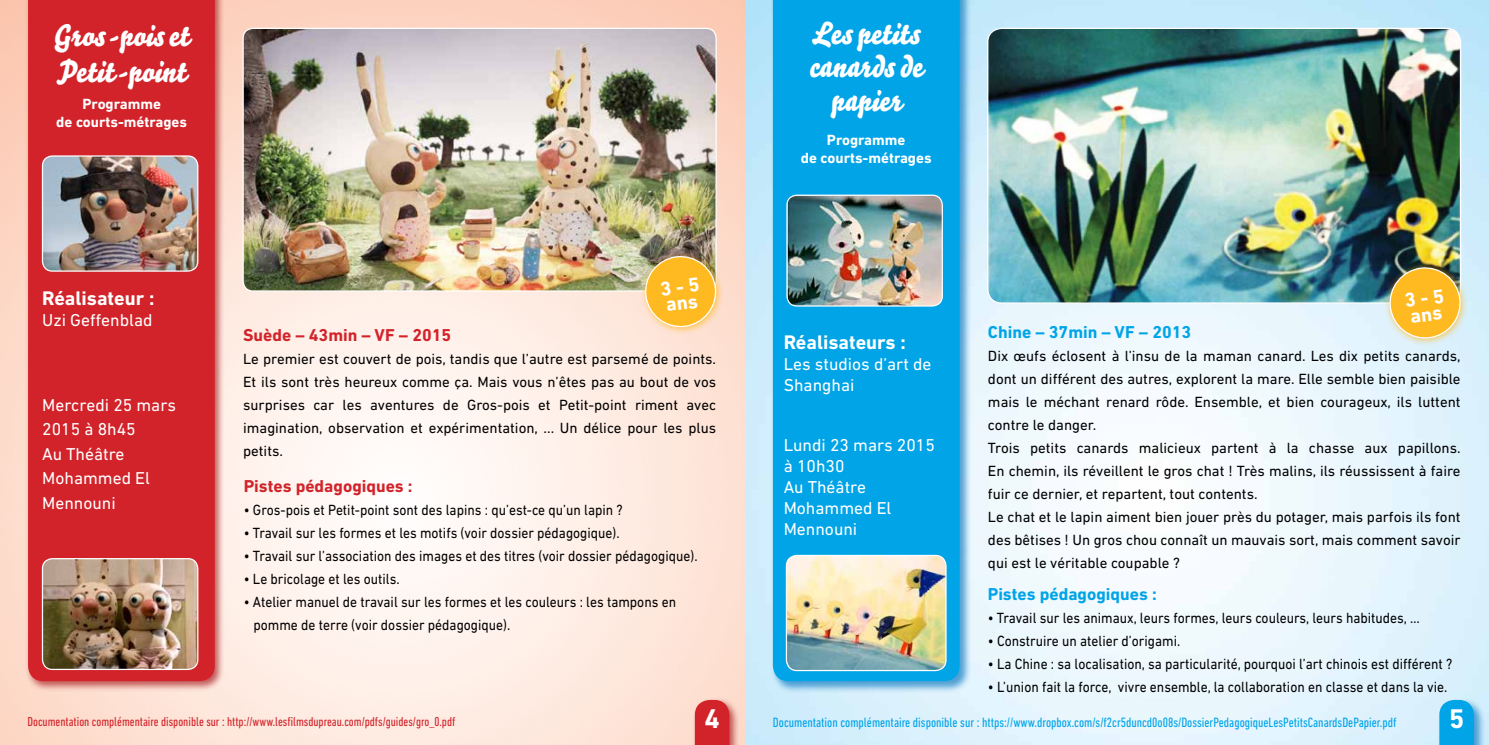
<style>
.page{position:relative;width:1489px;height:745px;background:#fff}
.page>*{position:absolute;margin:0;border:0;box-sizing:border-box;transform-origin:0 0}
.t1{font:30px/33.5px "Bello Script";color:#fff;text-align:center}
.t2{font:700 27.5px "DIN Next LT Pro";color:#fff}
.t3{font:700 20px/16.4px "DIN Next LT Pro";color:#fff}
.t4{font:17.5px/21px "DIN Next LT Pro";color:#fff}
.t5{font:700 17.5px "DIN Next LT Pro";color:#00a4e7}
.t6{font:700 17.5px "DIN Next LT Pro";color:#d2232a}
.t7{font:15px/23px "DIN Next LT Pro";color:#000}
.t8{font:15px/23px "DIN Next LT Pro";color:#000;scale:.91 1}
.t9{font:700 15px/18px "DIN Next LT Pro";color:#fff;text-align:center}
.t10{font:condensed 13.75px "DIN Next LT Pro";color:#00a4e7}
.t11{font:condensed 13.12px "DIN Next LT Pro";color:#d2232a}
</style>
<div class="page">
<div style="left:771px;top:0;width:200px;height:692px;background:#0074be;opacity:.66"></div>
<div style="left:772px;top:0;width:187px;height:680px;background:#00a4e7"></div>
<img style="left:787px;top:195px;width:155px;height:111px">
<div style="left:786px;top:194px;width:156px;height:112px;border:1px solid #fff;border-radius:10px"></div>
<img style="left:987px;top:28px;width:473px;height:275px">
<div style="left:986px;top:28px;width:474px;height:275px;border:1px solid #fff;border-radius:14px"></div>
<div style="left:1384px;top:262px;width:84px;height:84px;background:#ffba22;opacity:.75"></div>
<img style="left:1387px;top:266px;width:74px;height:74px">
<img style="left:786px;top:555px;width:159px;height:115px">
<div style="left:785px;top:554px;width:161px;height:116px;border:1px solid #fff;border-radius:11px"></div>
<div style="left:1437px;top:697px;width:48px;height:47px;background:#0074be;opacity:.66"></div>
<svg style="left:1439px;top:699px;width:34px;height:45px;background:#11a9e8"></svg>
<div style="left:25px;top:0;width:200px;height:691px;background:#a10c11;opacity:.66"></div>
<div style="left:28px;top:0;width:187px;height:680px;background:#d2232a"></div>
<img style="left:243px;top:28px;width:473px;height:263px">
<div style="left:242px;top:28px;width:474px;height:263px;border:1px solid #fff;border-radius:10px"></div>
<img style="left:42px;top:156px;width:156px;height:115px">
<div style="left:42px;top:155px;width:156px;height:116px;border:1px solid #fff;border-radius:10px"></div>
<div style="left:640px;top:251px;width:84px;height:84px;background:#ffba22;opacity:.75"></div>
<svg style="left:643px;top:254px;width:74px;height:74px;background:#f0bb4a"></svg>
<img style="left:42px;top:558px;width:156px;height:111px">
<div style="left:42px;top:557px;width:156px;height:112px;border:1px solid #fff;border-radius:10px"></div>
<div style="left:691px;top:696px;width:48px;height:48px;background:#a10c11;opacity:.66"></div>
<svg style="left:694px;top:699px;width:35px;height:45px;background:#d53439"></svg>
<h1 class="t1" style="left:53px;top:17px;width:138px;line-height:36px;text-align:left">Gros-pois et<br>Petit-point</h1>
<p class="t9" style="left:56px;top:95px;width:132px">Programme<br>de courts-métrages</p>
<h3 class="t3" style="left:42px;top:289px;width:114px">Réalisateur :</h3>
<p class="t4" style="left:42px;top:309px;width:112px">Uzi Geffenblad</p>
<p class="t4" style="left:42px;top:392px;width:135px;line-height:24.4px">Mercredi 25 mars<br>2015 à 8h45<br>Au Théâtre<br>Mohammed El<br>Mennouni</p>
<h3 class="t3" style="left:659px;top:280px;width:41px;rotate:-7deg">3 - 5 ans</h3>
<p class="t6" style="left:243px;top:324px;width:210px">Suède – 43min – VF – 2015</p>
<p class="t7" style="left:243px;top:347px;width:474px;text-align:justify">Le premier est couvert de pois, tandis que l’autre est parsemé de points.<br>Et ils sont très heureux comme ça. Mais vous n’êtes pas au bout de vos surprises car les aventures de Gros-pois et Petit-point riment avec imagination, observation et expérimentation, ... Un délice pour les plus petits.</p>
<p class="t6" style="left:244px;top:475px;width:170px">Pistes pédagogiques :</p>
<p class="t8" style="left:244px;top:498px;width:418px">• Gros-pois et Petit-point sont des lapins : qu’est-ce qu’un lapin ?</p>
<p class="t8" style="left:244px;top:521px;width:414px">• Travail sur les formes et les motifs (voir dossier pédagogique).</p>
<p class="t8" style="left:244px;top:544px;width:500px">• Travail sur l’association des images et des titres (voir dossier pédagogique).</p>
<p class="t8" style="left:244px;top:567px;width:173px">• Le bricolage et les outils.</p>
<p class="t8" style="left:253px;top:590px;width:466px;text-indent:-10px">• Atelier manuel de travail sur les formes et les couleurs : les tampons en pomme de terre (voir dossier pédagogique).</p>
<p class="t11" style="left:27px;top:714px;width:429px">Documentation complémentaire disponible sur : http://www.lesfilmsdupreau.com/pdfs/guides/gro_0.pdf</p>
<h2 class="t2" style="left:704px;top:702px;width:17px">4</h2>
<h1 class="t1" style="left:809px;top:17px;width:115px">Les petits canards de papier</h1>
<p class="t9" style="left:800px;top:130px;width:132px">Programme<br>de courts-métrages</p>
<h3 class="t3" style="left:783px;top:334px;width:124px">Réalisateurs :</h3>
<p class="t4" style="left:783px;top:353px;width:149px">Les studios d’art de<br>Shanghai</p>
<p class="t4" style="left:783px;top:434px;width:153px">Lundi 23 mars 2015 à 10h30<br>Au Théâtre<br>Mohammed El<br>Mennouni</p>
<h3 class="t3" style="left:1403px;top:292px;width:41px;rotate:-7deg">3 - 5 ans</h3>
<p class="t5" style="left:987px;top:321px;width:205px">Chine – 37min – VF – 2013</p>
<p class="t7" style="left:987px;top:343px;width:474px">Dix œufs éclosent à l’insu de la maman canard. Les dix petits canards, dont un différent des autres, explorent la mare. Elle semble bien paisible mais le méchant renard rôde. Ensemble, et bien courageux, ils luttent contre le danger.<br>Trois petits canards malicieux partent à la chasse aux papillons.<br>En chemin, ils réveillent le gros chat ! Très malins, ils réussissent à faire fuir ce dernier, et repartent, tout contents.<br>Le chat et le lapin aiment bien jouer près du potager, mais parfois ils font des bêtises ! Un gros chou connaît un mauvais sort, mais comment savoir qui est le véritable coupable ?</p>
<p class="t5" style="left:987px;top:583px;width:170px">Pistes pédagogiques :</p>
<p class="t8" style="left:987px;top:606px;width:476px">• Travail sur les animaux, leurs formes, leurs couleurs, leurs habitudes, …</p>
<p class="t8" style="left:987px;top:629px;width:213px">• Construire un atelier d’origami.</p>
<p class="t8" style="left:987px;top:652px;width:512px">• La Chine : sa localisation, sa particularité, pourquoi l’art chinois est différent ?</p>
<p class="t8" style="left:987px;top:675px;width:506px">• L’union fait la force, vivre ensemble, la collaboration en classe et dans la vie.</p>
<p class="t10" style="left:772px;top:714px;width:625px">Documentation complémentaire disponible sur : https://www.dropbox.com/s/f2cr5duncd0o08s/DossierPedagogiqueLesPetitsCanardsDePapier.pdf</p>
<h2 class="t2" style="left:1448px;top:702px;width:17px">5</h2>
</div>
